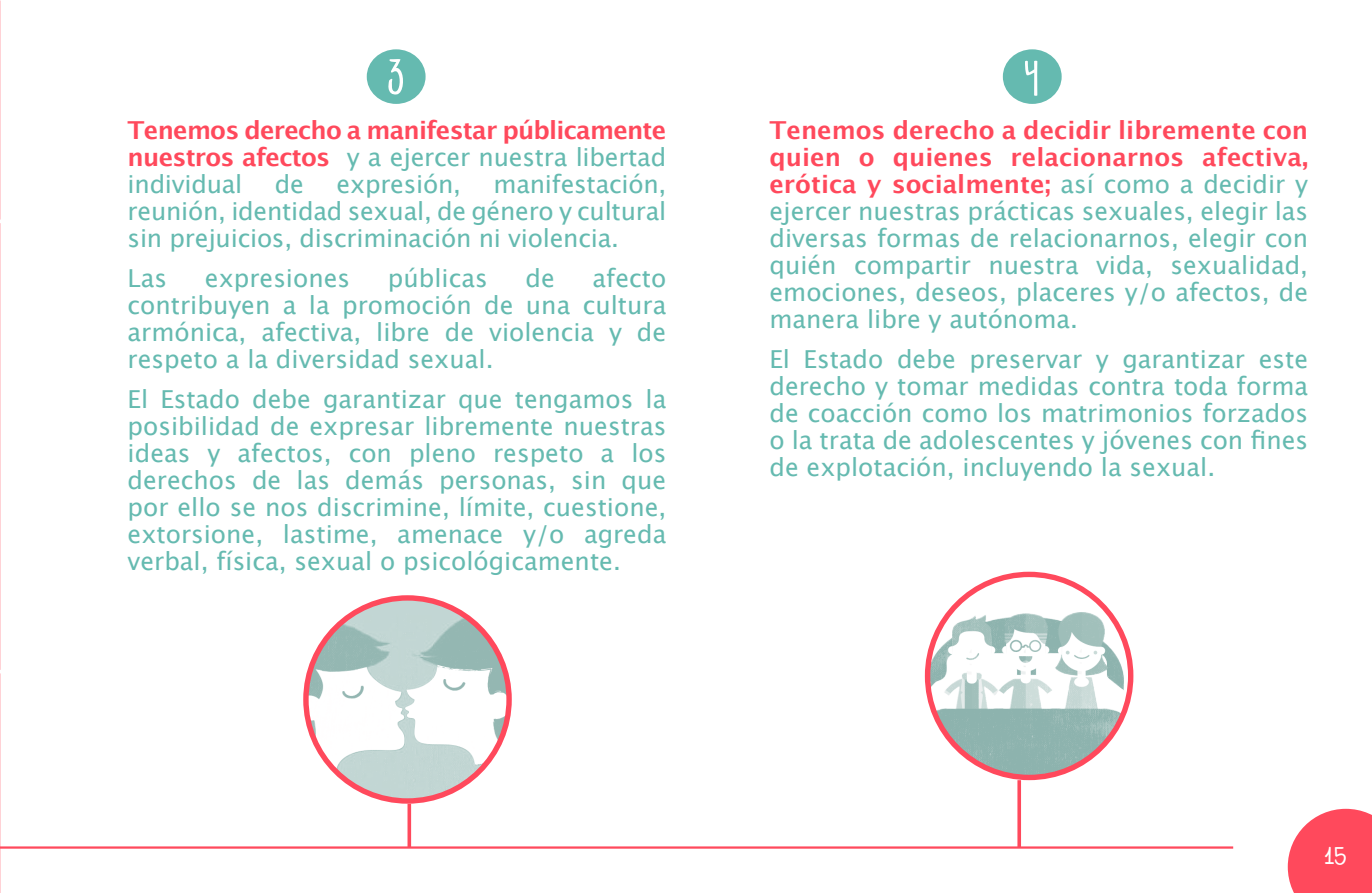
<style>
.page{position:relative;width:1372px;height:893px;background:#fff}
.page>*{position:absolute;margin:0;border:0;box-sizing:border-box;transform-origin:0 0}
.t1{font:54px "foxy";color:#fff}
.t2{font:25.2px "DK New Beginnings";color:#fff}
.t3{font:24.75px/27px "Lucida Grande";color:#65bab0;text-align:justify}
.t4{font:700 24.75px/27px "Lucida Grande";letter-spacing:-.03em;color:#ff495c;text-align:justify}
.s1{font-weight:700;color:#ff495c}
.s2{font-weight:400;color:#65bab0}
</style>
<div class="page">
<svg style="left:407px;top:804px;width:4px;height:42px"></svg>
<hr style="left:1017px;top:780px;width:3px;height:67px;background:#ff495c">
<div style="left:367px;top:49px;width:58px;height:55px;background:#65bab0;border-radius:50%"></div>
<div style="left:1002px;top:49px;width:59px;height:55px;background:#65bab0;border-radius:50%"></div>
<img style="left:927px;top:574px;width:203px;height:203px;border-radius:102px">
<div style="left:924px;top:572px;width:209px;height:208px;border:5px solid #ff495c;border-radius:50%"></div>
<svg style="left:1287px;top:809px;width:84px;height:84px;background:#ff5f70"></svg>
<img style="left:306px;top:598px;width:203px;height:203px;border-radius:102px">
<div style="left:303px;top:595px;width:209px;height:209px;border:5px solid #ff495c;border-radius:50%"></div>
<hr style="left:0;top:846px;width:1233px;height:3px;background:#ff495c">
<h1 class="t1" style="left:386px;top:50px;width:20px">3</h1>
<h1 class="t1" style="left:1023px;top:51px;width:18px">4</h1>
<p class="t3" style="left:769px;top:117px;width:540px"><span class="s1">Tenemos derecho a decidir libremente con quien o quienes relacionarnos afectiva, erótica y socialmente;</span> así como a decidir y ejercer nuestras prácticas sexuales, elegir las diversas formas de relacionarnos, elegir con quién compartir nuestra vida, sexualidad, emociones, deseos, placeres y/o afectos, de manera libre y autónoma.</p>
<p class="t3" style="left:769px;top:346px;width:540px">El Estado debe preservar y garantizar este derecho y tomar medidas contra toda forma de coacción como los matrimonios forzados o la trata de adolescentes y jóvenes con fines de explotación, incluyendo la sexual.</p>
<p class="t4" style="left:128px;top:117px;width:540px">Tenemos derecho a manifestar públicamente nuestros afectos <span class="s2">y a ejercer nuestra libertad individual</span></p>
<p class="t3" style="left:128px;top:171px;width:540px;text-indent:366px">manifestación, reunión, identidad sexual, de género y cultural sin prejuicios, discriminación ni violencia.</p>
<p class="t3" style="left:128px;top:265px;width:41px">Las</p>
<p class="t3" style="left:205px;top:265px;width:147px">expresiones</p>
<p class="t3" style="left:388px;top:265px;width:101px">públicas</p>
<p class="t3" style="left:525px;top:265px;width:31px">de</p>
<p class="t3" style="left:275px;top:171px;width:31px">de</p>
<p class="t3" style="left:336px;top:171px;width:126px">expresión,</p>
<p class="t3" style="left:128px;top:265px;width:540px;text-indent:465px">afecto contribuyen a la promoción de una cultura armónica, afectiva, libre de violencia y de respeto a la diversidad sexual.</p>
<p class="t3" style="left:128px;top:386px;width:540px">El Estado debe garantizar que tengamos la posibilidad de expresar libremente nuestras ideas y afectos, con pleno respeto a los derechos de las demás personas, sin que por ello se nos discrimine, límite, cuestione, extorsione, lastime, amenace y/o agreda verbal, física, sexual o psicológicamente.</p>
<p class="t2" style="left:1323px;top:839px;width:25px">15</p>
</div>
